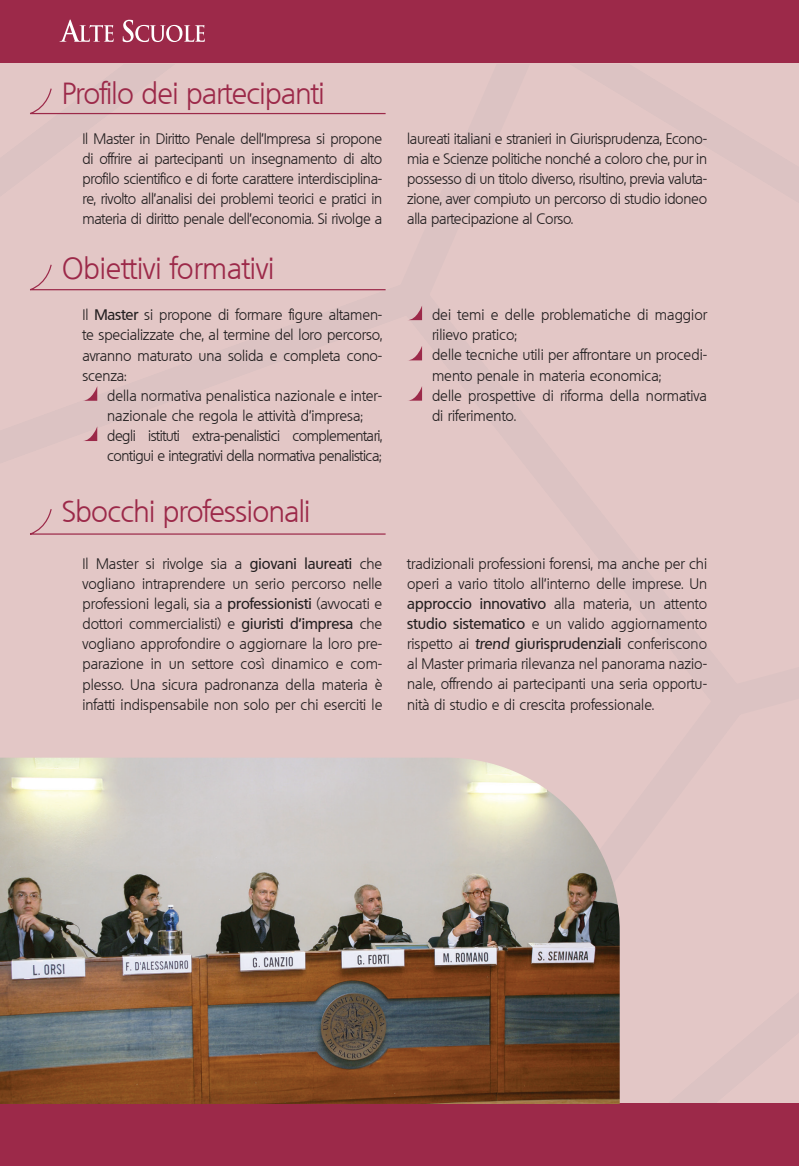
<style>
.page{position:relative;width:799px;height:1166px;background:#fff}
.page>*{position:absolute;margin:0;border:0;box-sizing:border-box;transform-origin:0 0}
.Titolo_1{font:300 29.75px "Quebec";letter-spacing:-.02em;color:#9c2949}
.Titolo_1-2{font:300 29.75px "Quebec";color:#9c2949}
.normale2{font:300 14.88px/20.1px "Quebec";letter-spacing:-.01em;color:#231f20;text-align:justify}
.Elenco{font:300 14.88px/20.1px "Quebec";color:#231f20}
.Elenco-2{font:300 14.88px/20.1px "Quebec";letter-spacing:-.03em;color:#231f20}
.s1{font-weight:500}
.s2{font-weight:500;font-style:italic}
</style>
<div class="page">
<div style="left:0;top:64px;width:799px;height:1040px;background:#e3c7c6"></div>
<div style="left:0;top:0;width:799px;height:62px;background:#9c2949"></div>
<div style="left:0;top:1104px;width:799px;height:62px;background:#9c2949"></div>
<svg style="left:60px;top:20px;width:54px;height:22px"></svg>
<svg style="left:123px;top:20px;width:82px;height:22px"></svg>
<img style="left:0;top:757px;width:619px;height:347px">
<svg style="left:82px;top:386px;width:15px;height:15px"></svg>
<svg style="left:82px;top:426px;width:15px;height:15px"></svg>
<svg style="left:407px;top:305px;width:15px;height:15px"></svg>
<svg style="left:407px;top:345px;width:15px;height:15px"></svg>
<svg style="left:407px;top:386px;width:15px;height:15px"></svg>
<svg style="left:23px;top:87px;width:364px;height:28px"></svg>
<svg style="left:23px;top:264px;width:364px;height:27px"></svg>
<svg style="left:23px;top:508px;width:364px;height:27px"></svg>
<p class="Titolo_1" style="left:62px;top:75px;width:264px">Profilo dei partecipanti</p>
<p class="normale2" style="left:82px;top:128px;width:301px">Il Master in Diritto Penale dell’Impresa si propone di offrire ai partecipanti un insegnamento di alto profilo scientifico e di forte carattere interdisciplina&shy;re, rivolto all’analisi dei problemi teorici e pratici in materia di diritto penale dell’economia. Si rivolge a</p>
<p class="normale2" style="left:407px;top:128px;width:301px">laureati italiani e stranieri in Giurisprudenza, Econo&shy;mia e Scienze politiche nonché a coloro che, pur in possesso di un titolo diverso, risultino, previa valuta&shy;zione, aver compiuto un percorso di studio idoneo alla partecipazione al Corso.</p>
<p class="Titolo_1-2" style="left:62px;top:249px;width:214px">Obiettivi formativi</p>
<p class="normale2" style="left:82px;top:305px;width:301px">Il <span class="s1">Master</span> si propone di formare figure altamen&shy;te specializzate che, al termine del loro percorso, avranno maturato una solida e completa cono&shy;scenza:</p>
<p class="Elenco" style="left:107px;top:385px;width:277px">della normativa penalistica nazionale e inter&shy;nazionale che regola le attività d’impresa;</p>
<p class="Elenco-2" style="left:107px;top:426px;width:277px">degli istituti extra-penalistici complementari, contigui e integrativi della normativa penalistica;</p>
<p class="Elenco" style="left:432px;top:305px;width:277px">dei temi e delle problematiche di maggior rilievo pratico;</p>
<p class="Elenco" style="left:432px;top:345px;width:277px">delle tecniche utili per affrontare un procedi&shy;mento penale in materia economica;</p>
<p class="Elenco" style="left:432px;top:385px;width:277px">delle prospettive di riforma della normativa di riferimento.</p>
<p class="Titolo_1" style="left:62px;top:492px;width:250px">Sbocchi professionali</p>
<p class="normale2" style="left:82px;top:553px;width:301px">Il Master si rivolge sia a <span class="s1">giovani laureati</span> che vogliano intraprendere un serio percorso nelle professioni legali, sia a <span class="s1">professionisti</span> (avvocati e dottori commercialisti) e <span class="s1">giuristi d’impresa</span> che vogliano approfondire o aggiornare la loro pre&shy;parazione in un settore così dinamico e com&shy;plesso. Una sicura padronanza della materia è infatti indispensabile non solo per chi eserciti le</p>
<p class="normale2" style="left:407px;top:553px;width:301px">tradizionali professioni forensi, ma anche per chi operi a vario titolo all’interno delle imprese. Un <span class="s1">approccio innovativo</span> alla materia, un attento <span class="s1">studio sistematico</span> e un valido aggiornamento rispetto ai <span class="s2">trend</span> <span class="s1">giurisprudenziali</span> conferiscono al Master primaria rilevanza nel panorama nazio&shy;nale, offrendo ai partecipanti una seria opportu&shy;nità di studio e di crescita professionale.</p>
</div>
